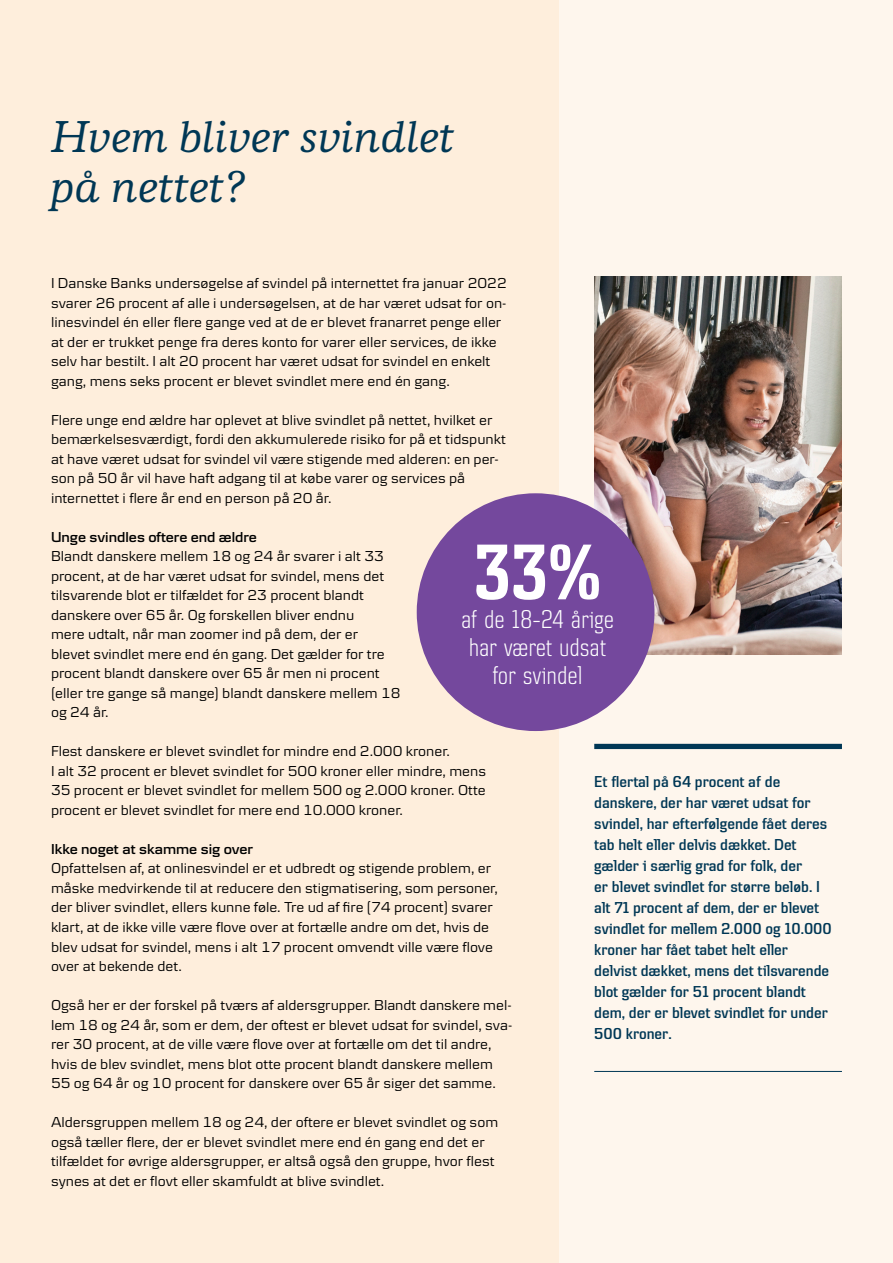
<style>
.page{position:relative;width:893px;height:1263px;background:#feeedc}
.page>*{position:absolute;margin:0;border:0;box-sizing:border-box;transform-origin:0 0}
.DB_A4_Quote_Name_Gre{font:600 condensed 82.2px "Danske";color:#fff}
.t1{font:italic 500 46.5px "Danske Human";color:#003755}
.DB_A4_Quote_Name_Gre-2{font:300 condensed 26.85px "Danske";letter-spacing:.02em;color:#fff}
.t2{font:600 16.5px/21px "Danske Narrow";color:#003755}
.t3{font:15px/19.5px "Danske Textv 2";color:#000}
.t4{font:600 15px "Danske Textv 2";color:#000}
</style>
<div class="page">
<div style="left:559px;top:0;width:334px;height:1263px;background:#fef6ed"></div>
<div style="left:594px;top:744px;width:248px;height:5px;background:#003755"></div>
<hr style="left:594px;top:1071px;width:248px;height:1px;background:#003755">
<img style="left:594px;top:276px;width:248px;height:379px">
<div style="left:417px;top:493px;width:237px;height:238px;background:#74489d;border-radius:50%"></div>
<p class="t1" style="left:51px;top:111px;width:406px">Hvem bliver svindlet</p>
<p class="t1" style="left:51px;top:161px;width:195px">på nettet?</p>
<p class="t3" style="left:51px;top:273px;width:457px">I Danske Banks undersøgelse af svindel på internettet fra januar 2022 svarer 26 procent af alle i undersøgelsen, at de har været udsat for on&shy;linesvindel én eller flere gange ved at de er blevet franarret penge eller at der er trukket penge fra deres konto for varer eller services, de ikke selv har bestilt. I alt 20 procent har været udsat for svindel en enkelt gang, mens seks procent er blevet svindlet mere end én gang.</p>
<p class="t3" style="left:51px;top:410px;width:457px">Flere unge end ældre har oplevet at blive svindlet på nettet, hvilket er bemærkelsesværdigt, fordi den akkumulerede risiko for på et tidspunkt at have været udsat for svindel vil være stigende med alderen: en per&shy;son på 50 år vil have haft adgang til at købe varer og services på internettet i flere år end en person på 20 år.</p>
<p class="t4" style="left:51px;top:528px;width:207px">Unge svindles oftere end ældre</p>
<p class="t3" style="left:51px;top:546px;width:351px">Blandt danskere mellem 18 og 24 år svarer i alt 33 procent, at de har været udsat for svindel, mens det tilsvarende blot er tilfældet for 23 procent blandt danskere over 65 år. Og forskellen bliver endnu<br>mere udtalt, når man zoomer ind på dem, der er blevet svindlet mere end én gang. Det gælder for tre procent blandt danskere over 65 år men ni procent (eller tre gange så mange) blandt danskere mellem 18 og 24 år.</p>
<p class="t3" style="left:51px;top:741px;width:437px">Flest danskere er blevet svindlet for mindre end 2.000 kroner.<br>I alt 32 procent er blevet svindlet for 500 kroner eller mindre, mens 35 procent er blevet svindlet for mellem 500 og 2.000 kroner. Otte procent er blevet svindlet for mere end 10.000 kroner.</p>
<p class="t4" style="left:51px;top:840px;width:204px">Ikke noget at skamme sig over</p>
<p class="t3" style="left:51px;top:858px;width:448px">Opfattelsen af, at onlinesvindel er et udbredt og stigende problem, er måske medvirkende til at reducere den stigmatisering, som personer, der bliver svindlet, ellers kunne føle. Tre ud af fire (74 procent) svarer klart, at de ikke ville være flove over at fortælle andre om det, hvis de blev udsat for svindel, mens i alt 17 procent omvendt ville være flove over at bekende det.</p>
<p class="t3" style="left:51px;top:995px;width:463px">Også her er der forskel på tværs af aldersgrupper. Blandt danskere mel&shy;lem 18 og 24 år, som er dem, der oftest er blevet udsat for svindel, sva&shy;rer 30 procent, at de ville være flove over at fortælle om det til andre, hvis de blev svindlet, mens blot otte procent blandt danskere mellem 55 og 64 år og 10 procent for danskere over 65 år siger det samme.</p>
<p class="t3" style="left:51px;top:1112px;width:449px">Aldersgruppen mellem 18 og 24, der oftere er blevet svindlet og som også tæller flere, der er blevet svindlet mere end én gang end det er tilfældet for øvrige aldersgrupper, er altså også den gruppe, hvor flest synes at det er flovt eller skamfuldt at blive svindlet.</p>
<p class="DB_A4_Quote_Name_Gre" style="left:474px;top:527px;width:129px">33%</p>
<p class="DB_A4_Quote_Name_Gre-2" style="left:461px;top:605px;width:154px">af de 18-24 årige</p>
<p class="DB_A4_Quote_Name_Gre-2" style="left:469px;top:633px;width:138px">har været udsat</p>
<p class="DB_A4_Quote_Name_Gre-2" style="left:493px;top:661px;width:91px">for svindel</p>
<p class="t2" style="left:594px;top:771px;width:239px">Et flertal på 64 procent af de danskere, der har været udsat for svindel, har efterfølgende fået deres tab helt eller delvis dækket. Det gælder i særlig grad for folk, der<br>er blevet svindlet for større beløb. I alt 71 procent af dem, der er blevet svindlet for mellem 2.000 og 10.000 kroner har fået tabet helt eller delvist dækket, mens det tilsvarende blot gælder for 51 procent blandt dem, der er blevet svindlet for under<br>500 kroner.</p>
</div>
